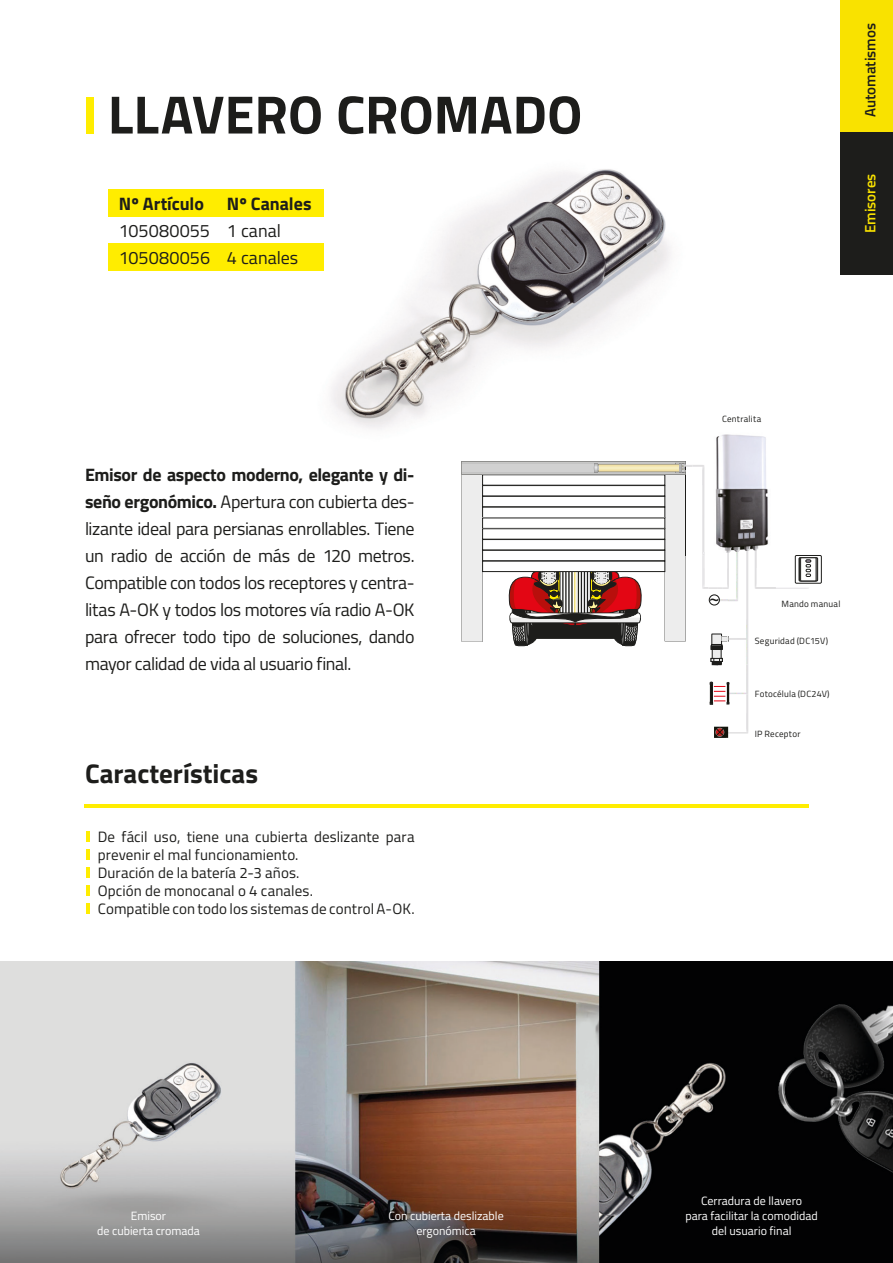
<style>
.page{position:relative;width:893px;height:1263px;background:#fff}
.page>*{position:absolute;margin:0;border:0;box-sizing:border-box;transform-origin:0 0}
.t1{font:700 54px "Titillium Web";color:#1d1d1b}
.t2{font:700 27px "Titillium Web";color:#1d1d1b}
.t3{font:18px/27px "Titillium Web";letter-spacing:-.02em;color:#1d1d1b;text-align:justify}
.t4{font:18px "Titillium Web";letter-spacing:.005em;color:#1d1d1b}
.t5{font:700 18px "Titillium Web";color:#1d1d1b}
.t6{font:15px/18px "Titillium Web";letter-spacing:.005em;color:#1d1d1b}
.t7{font:600 15px "Titillium Web";color:#1d1d1b}
.t8{font:600 15px "Titillium Web";color:#f9e200}
.t9{font:12px "Titillium Web";color:#fff}
.t10{font:9px "Titillium Web";letter-spacing:.025em;color:#1d1d1b}
.s1{font-weight:700}
</style>
<div class="page">
<img style="left:254px;top:169px;width:417px;height:370px">
<div style="left:841px;top:0;width:52px;height:134px;background:#f9e200"></div>
<div style="left:841px;top:132px;width:52px;height:142px;background:#1d1d1b"></div>
<div style="left:108px;top:190px;width:215px;height:27px;background:#ffed00"></div>
<div style="left:108px;top:244px;width:215px;height:27px;background:#ffed00"></div>
<div style="left:87px;top:97px;width:7px;height:37px;background:#ffed00"></div>
<svg style="left:87px;top:831px;width:3px;height:11px"></svg>
<svg style="left:87px;top:849px;width:3px;height:11px"></svg>
<svg style="left:87px;top:867px;width:3px;height:11px"></svg>
<svg style="left:87px;top:885px;width:3px;height:10px"></svg>
<svg style="left:87px;top:903px;width:3px;height:11px"></svg>
<hr style="left:85px;top:805px;width:724px;height:3px;background:#ffed00">
<img style="left:720px;top:599px;width:8px;height:2px">
<img style="left:723px;top:553px;width:5px;height:36px">
<img style="left:755px;top:553px;width:2px;height:36px">
<img style="left:728px;top:553px;width:10px;height:48px">
<img style="left:704px;top:434px;width:65px;height:119px">
<img style="left:692px;top:465px;width:12px;height:87px">
<svg style="left:462px;top:461px;width:225px;height:185px"></svg>
<img style="left:702px;top:556px;width:21px;height:33px">
<svg style="left:702px;top:552px;width:21px;height:4px"></svg>
<img style="left:730px;top:625px;width:18px;height:15px">
<svg style="left:711px;top:634px;width:19px;height:31px"></svg>
<img style="left:728px;top:694px;width:20px;height:40px">
<img style="left:728px;top:664px;width:20px;height:30px">
<svg style="left:710px;top:682px;width:19px;height:23px"></svg>
<svg style="left:714px;top:727px;width:14px;height:11px"></svg>
<img style="left:775px;top:568px;width:34px;height:21px">
<img style="left:775px;top:587px;width:34px;height:1px">
<svg style="left:757px;top:587px;width:18px;height:2px"></svg>
<svg style="left:795px;top:555px;width:26px;height:28px"></svg>
<div style="left:795px;top:555px;width:27px;height:28px;border:1px solid #1d1d1b"></div>
<div style="left:799px;top:558px;width:19px;height:23px;border:1px solid #1d1d1b"></div>
<div style="left:799px;top:558px;width:18px;height:23px;border:1px solid #1d1d1b"></div>
<div style="left:801px;top:558px;width:15px;height:23px;background:#fff"></div>
<div style="left:800px;top:558px;width:16px;height:23px;border:1px solid #1d1d1b"></div>
<svg style="left:806px;top:560px;width:5px;height:17px"></svg>
<div style="left:709px;top:594px;width:11px;height:11px;border:1px solid #1d1d1b;border-radius:50%"></div>
<svg style="left:710px;top:598px;width:8px;height:3px"></svg>
<img style="left:0;top:961px;width:893px;height:302px">
<p class="t1" style="left:108px;top:73px;width:476px">LLAVERO CROMADO</p>
<p class="t5" style="left:119px;top:190px;width:87px">Nº Artículo</p>
<p class="t5" style="left:227px;top:190px;width:86px">Nº Canales</p>
<p class="t4" style="left:119px;top:218px;width:163px">105080055 1 canal</p>
<p class="t4" style="left:119px;top:245px;width:181px">105080056 4 canales</p>
<p class="t3" style="left:85px;top:460px;width:331px"><span class="s1">Emisor de aspecto moderno, elegante y di&shy;seño ergonómico.</span> Apertura con cubierta des&shy;lizante ideal para persianas enrollables. Tiene un radio de acción de más de 120 metros.<br>Compatible con todos los receptores y centra&shy;litas A-OK y todos los motores vía radio A-OK para ofrecer todo tipo de soluciones, dando mayor calidad de vida al usuario final.</p>
<p class="t2" style="left:85px;top:753px;width:175px">Características</p>
<p class="t6" style="left:98px;top:827px;width:318px">De fácil uso, tiene una cubierta deslizante para prevenir el mal funcionamiento.</p>
<p class="t6" style="left:98px;top:863px;width:203px">Duración de la batería 2-3 años.</p>
<p class="t6" style="left:98px;top:881px;width:217px">Opción de monocanal o 4 canales.</p>
<p class="t6" style="left:98px;top:899px;width:318px">Compatible con todo los sistemas de control A-OK.</p>
<p class="t7" style="left:859px;top:117px;width:96px;rotate:-90deg">Automatismos</p>
<p class="t8" style="left:859px;top:233px;width:61px;rotate:-90deg">Emisores</p>
<p class="t10" style="left:722px;top:412px;width:41px">Centralita</p>
<p class="t10" style="left:782px;top:597px;width:60px">Mando manual</p>
<p class="t10" style="left:755px;top:634px;width:75px">Seguridad (DC15V)</p>
<p class="t10" style="left:755px;top:687px;width:76px">Fotocélula (DC24V)</p>
<p class="t10" style="left:755px;top:727px;width:47px">IP Receptor</p>
<p class="t9" style="left:131px;top:1207px;width:37px">Emisor</p>
<p class="t9" style="left:97px;top:1222px;width:104px">de cubierta cromada</p>
<p class="t9" style="left:388px;top:1207px;width:117px">Con cubierta deslizable</p>
<p class="t9" style="left:416px;top:1222px;width:61px">ergonómica</p>
<p class="t9" style="left:701px;top:1192px;width:102px">Cerradura de llavero</p>
<p class="t9" style="left:685px;top:1207px;width:134px">para facilitar la comodidad</p>
<p class="t9" style="left:712px;top:1222px;width:81px">del usuario final</p>
</div>
